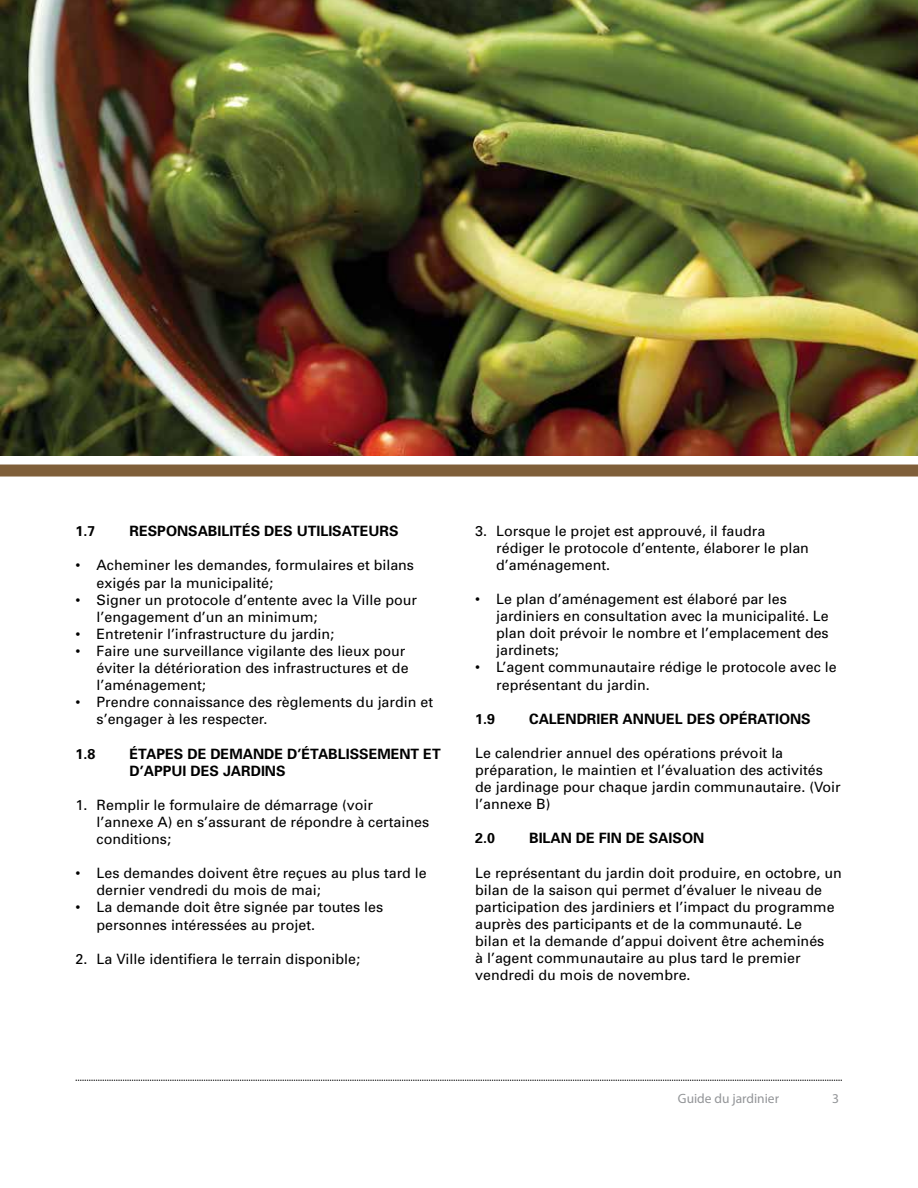
<style>
.page{position:relative;width:918px;height:1188px;background:#fff}
.page>*{position:absolute;margin:0;border:0;box-sizing:border-box;transform-origin:0 0}
.t1{font:14.25px/17.1px "Univers";color:#000}
.t2{font:700 14.25px/17.1px "Univers";color:#000}
.t3{font:13.5px "Myriad Pro";color:#939598}
</style>
<div class="page">
<svg style="left:76px;top:1080px;width:766px;height:1px"></svg>
<img style="left:0;top:0;width:918px;height:456px">
<div style="left:0;top:465px;width:918px;height:12px;background:#7f5f3a"></div>
<p class="t2" style="left:76px;top:523px;width:21px">1.7</p>
<p class="t2" style="left:130px;top:523px;width:270px">RESPONSABILITÉS DES UTILISATEURS</p>
<p class="t1" style="left:97px;top:557px;width:319px;text-indent:-21px">• Acheminer les demandes, formulaires et bilans exigés par la municipalité;</p>
<p class="t1" style="left:97px;top:591px;width:322px;text-indent:-21px">• Signer un protocole d’entente avec la Ville pour l’engagement d’un an minimum;</p>
<p class="t1" style="left:76px;top:625px;width:260px">• Entretenir l’infrastructure du jardin;</p>
<p class="t1" style="left:97px;top:642px;width:313px;text-indent:-21px">• Faire une surveillance vigilante des lieux pour éviter la détérioration des infrastructures et de l’aménagement;</p>
<p class="t1" style="left:97px;top:694px;width:338px;text-indent:-21px">• Prendre connaissance des règlements du jardin et s’engager à les respecter.</p>
<p class="t2" style="left:76px;top:745px;width:21px">1.8</p>
<p class="t2" style="left:130px;top:745px;width:313px">ÉTAPES DE DEMANDE D’ÉTABLISSEMENT ET<br>D’APPUI DES JARDINS</p>
<p class="t1" style="left:97px;top:796px;width:334px;text-indent:-21px">1. Remplir le formulaire de démarrage (voir l’annexe A) en s’assurant de répondre à certaines conditions;</p>
<p class="t1" style="left:97px;top:865px;width:332px;text-indent:-21px">• Les demandes doivent être reçues au plus tard le dernier vendredi du mois de mai;</p>
<p class="t1" style="left:97px;top:899px;width:288px;text-indent:-21px">• La demande doit être signée par toutes les personnes intéressées au projet.</p>
<p class="t1" style="left:76px;top:950px;width:286px">2. La Ville identifiera le terrain disponible;</p>
<p class="t1" style="left:496px;top:522px;width:314px;text-indent:-21px">3. Lorsque le projet est approuvé, il faudra rédiger le protocole d’entente, élaborer le plan d’aménagement.</p>
<p class="t1" style="left:496px;top:591px;width:334px;text-indent:-21px">• Le plan d’aménagement est élaboré par les jardiniers en consultation avec la municipalité. Le plan doit prévoir le nombre et l’emplacement des jardinets;</p>
<p class="t1" style="left:496px;top:659px;width:342px;text-indent:-21px">• L’agent communautaire rédige le protocole avec le représentant du jardin.</p>
<p class="t2" style="left:475px;top:710px;width:21px">1.9</p>
<p class="t2" style="left:529px;top:710px;width:283px">CALENDRIER ANNUEL DES OPÉRATIONS</p>
<p class="t1" style="left:475px;top:744px;width:367px">Le calendrier annuel des opérations prévoit la préparation, le maintien et l’évaluation des activités de jardinage pour chaque jardin communautaire. (Voir l’annexe B)</p>
<p class="t2" style="left:475px;top:830px;width:21px">2.0</p>
<p class="t2" style="left:529px;top:830px;width:177px">BILAN DE FIN DE SAISON</p>
<p class="t1" style="left:475px;top:864px;width:368px">Le représentant du jardin doit produire, en octobre, un bilan de la saison qui permet d’évaluer le niveau de participation des jardiniers et l’impact du programme auprès des participants et de la communauté. Le<br>bilan et la demande d’appui doivent être acheminés<br>à l’agent communautaire au plus tard le premier vendredi du mois de novembre.</p>
<p class="t3" style="left:678px;top:1090px;width:103px">Guide du jardinier</p>
<p class="t3" style="left:832px;top:1090px;width:8px">3</p>
</div>
